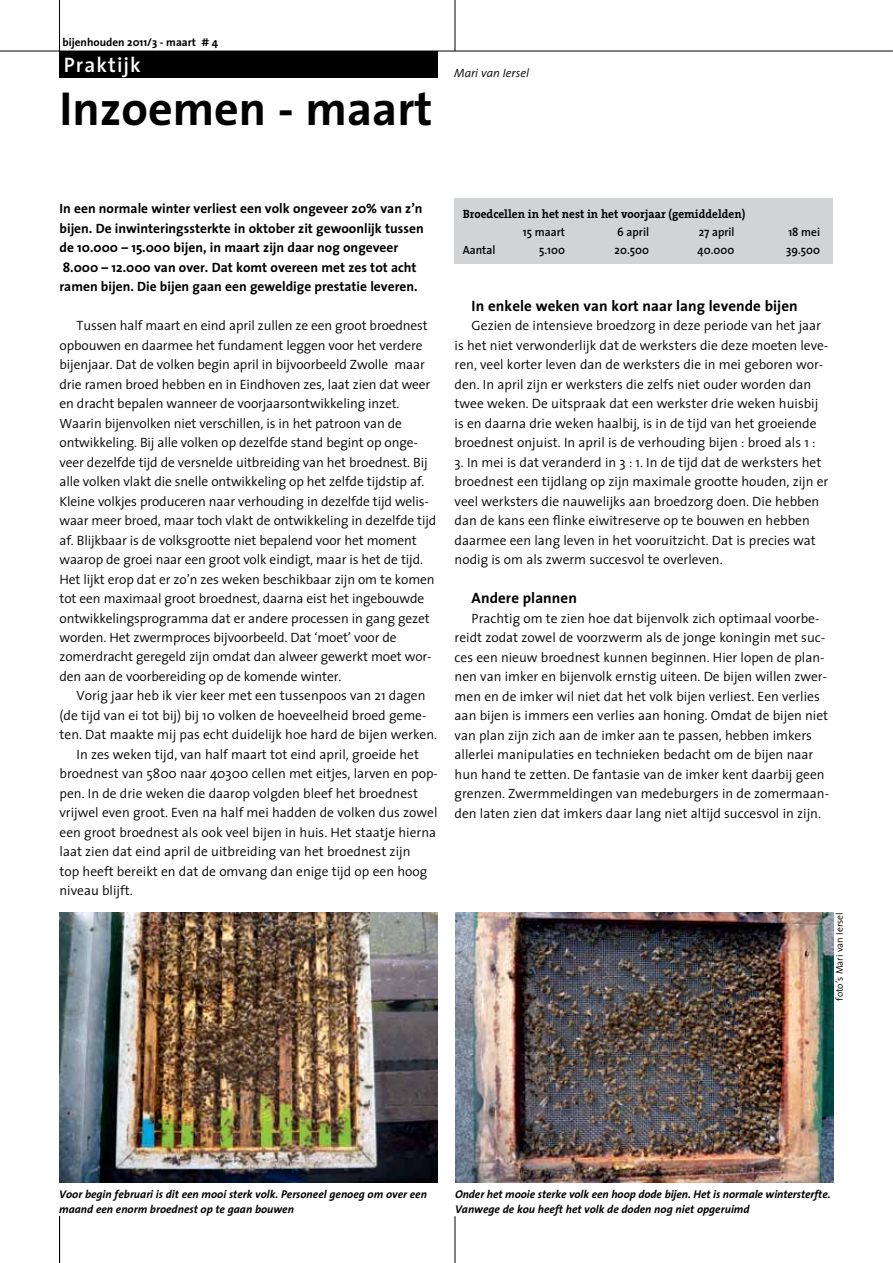
<style>
.page{position:relative;width:893px;height:1263px;background:#fff}
.page>*{position:absolute;margin:0;border:0;box-sizing:border-box;transform-origin:0 0}
.t1{font:700 48px "The Sans";color:#000}
.t2{font:600 21px "The Sans";letter-spacing:.05em;color:#fff}
.t3{font:700 15px "The Sans";letter-spacing:.005em;color:#000}
.t4{font:300 13.5px/19.5px "The Sans";color:#000}
.t5{font:700 13.5px/19.5px "The Sans";color:#000}
.t6{font:600 12px "The Sans";color:#000;scale:.95 1}
.t7{font:700 12px "The Serif";color:#000;scale:.95 1}
.t8{font:italic 300 12px "The Sans";color:#000}
.t9{font:italic 700 11.25px/15px "The Sans";color:#000}
.t10{font:700 11.25px "The Sans";color:#000}
.t11{font:300 9.75px "The Sans";color:#000}
</style>
<div class="page">
<hr style="left:0;top:51px;width:893px;height:1px;background:#000">
<hr style="left:59px;top:0;width:1px;height:51px;background:#000">
<hr style="left:455px;top:0;width:1px;height:51px;background:#000">
<hr style="left:455px;top:1216px;width:1px;height:47px;background:#000">
<hr style="left:59px;top:1216px;width:1px;height:47px;background:#000">
<div style="left:60px;top:51px;width:378px;height:26px;background:#000"></div>
<img style="left:455px;top:912px;width:378px;height:270px">
<img style="left:59px;top:912px;width:378px;height:270px">
<div style="left:454px;top:198px;width:379px;height:66px;background:#d1d3d4"></div>
<p class="t10" style="left:63px;top:33px;width:157px">bijenhouden 2011/3 - maart # 4</p>
<h2 class="t2" style="left:64px;top:47px;width:79px">Praktijk</h2>
<h1 class="t1" style="left:60px;top:69px;width:374px">Inzoemen - maart</h1>
<p class="t8" style="left:454px;top:63px;width:76px">Mari van Iersel</p>
<p class="t5" style="left:60px;top:198px;width:366px">In een normale winter verliest een volk ongeveer 20% van z’n bijen. De inwinteringssterkte in oktober zit gewoonlijk tussen de 10.000 – 15.000 bijen, in maart zijn daar nog ongeveer 8.000 – 12.000 van over. Dat komt overeen met zes tot acht ramen bijen. Die bijen gaan een geweldige prestatie leveren.</p>
<p class="t4" style="left:60px;top:315px;width:378px;text-indent:17px">Tussen half maart en eind april zullen ze een groot broednest opbouwen en daarmee het fundament leggen voor het verdere bijenjaar. Dat de volken begin april in bijvoorbeeld Zwolle maar drie ramen broed hebben en in Eindhoven zes, laat zien dat weer en dracht bepalen wanneer de voorjaarsontwikkeling inzet.<br>Waarin bijenvolken niet verschillen, is in het patroon van de ontwikkeling. Bij alle volken op dezelfde stand begint op onge&shy;veer dezelfde tijd de versnelde uitbreiding van het broednest. Bij alle volken vlakt die snelle ontwikkeling op het zelfde tijdstip af.<br>Kleine volkjes produceren naar verhouding in dezelfde tijd welis&shy;waar meer broed, maar toch vlakt de ontwikkeling in dezelfde tijd af. Blijkbaar is de volksgrootte niet bepalend voor het moment waarop de groei naar een groot volk eindigt, maar is het de tijd.<br>Het lijkt erop dat er zo’n zes weken beschikbaar zijn om te komen tot een maximaal groot broednest, daarna eist het ingebouwde ontwikkelingsprogramma dat er andere processen in gang gezet worden. Het zwermproces bijvoorbeeld. Dat ‘moet’ voor de zomerdracht geregeld zijn omdat dan alweer gewerkt moet wor&shy;den aan de voorbereiding op de komende winter.</p>
<p class="t4" style="left:77px;top:686px;width:350px">Vorig jaar heb ik vier keer met een tussenpoos van 21 dagen</p>
<p class="t4" style="left:60px;top:705px;width:368px">(de tijd van ei tot bij) bij 10 volken de hoeveelheid broed geme-</p>
<p class="t4" style="left:60px;top:725px;width:379px">ten. Dat maakte mij pas echt duidelijk hoe hard de bijen werken.</p>
<p class="t4" style="left:77px;top:744px;width:344px">In zes weken tijd, van half maart tot eind april, groeide het</p>
<p class="t4" style="left:60px;top:764px;width:380px">broednest van 5800 naar 40300 cellen met eitjes, larven en pop-</p>
<p class="t4" style="left:60px;top:783px;width:360px">pen. In de drie weken die daarop volgden bleef het broednest</p>
<p class="t4" style="left:60px;top:803px;width:380px">vrijwel even groot. Even na half mei hadden de volken dus zowel</p>
<p class="t4" style="left:60px;top:822px;width:378px">een groot broednest als ook veel bijen in huis. Het staatje hierna</p>
<p class="t4" style="left:60px;top:842px;width:352px">laat zien dat eind april de uitbreiding van het broednest zijn</p>
<p class="t4" style="left:60px;top:861px;width:369px">top heeft bereikt en dat de omvang dan enige tijd op een hoog</p>
<p class="t4" style="left:60px;top:881px;width:75px">niveau blijft.</p>
<p class="t7" style="left:463px;top:204px;width:299px">Broedcellen in het nest in het voorjaar (gemiddelden)</p>
<p class="t6" style="left:523px;top:222px;width:46px">15 maart</p>
<p class="t6" style="left:617px;top:222px;width:35px">6 april</p>
<p class="t6" style="left:699px;top:222px;width:39px">27 april</p>
<p class="t6" style="left:788px;top:222px;width:35px">18 mei</p>
<p class="t6" style="left:463px;top:240px;width:36px">Aantal</p>
<p class="t6" style="left:539px;top:240px;width:29px">5.100</p>
<p class="t6" style="left:614px;top:240px;width:38px">20.500</p>
<p class="t6" style="left:698px;top:240px;width:40px">40.000</p>
<p class="t6" style="left:786px;top:240px;width:37px">39.500</p>
<p class="t3" style="left:472px;top:293px;width:328px">In enkele weken van kort naar lang levende bijen</p>
<p class="t4" style="left:455px;top:315px;width:375px;text-indent:17px">Gezien de intensieve broedzorg in deze periode van het jaar is het niet verwonderlijk dat de werksters die deze moeten leve&shy;ren, veel korter leven dan de werksters die in mei geboren wor&shy;den. In april zijn er werksters die zelfs niet ouder worden dan twee weken. De uitspraak dat een werkster drie weken huisbij is en daarna drie weken haalbij, is in de tijd van het groeiende broednest onjuist. In april is de verhouding bijen : broed als 1 :</p>
<p class="t4" style="left:455px;top:452px;width:375px">3. In mei is dat veranderd in 3 : 1. In de tijd dat de werksters het broednest een tijdlang op zijn maximale grootte houden, zijn er veel werksters die nauwelijks aan broedzorg doen. Die hebben dan de kans een flinke eiwitreserve op te bouwen en hebben daarmee een lang leven in het vooruitzicht. Dat is precies wat nodig is om als zwerm succesvol te overleven.</p>
<p class="t3" style="left:472px;top:585px;width:107px">Andere plannen</p>
<p class="t4" style="left:455px;top:608px;width:376px;text-indent:17px">Prachtig om te zien hoe dat bijenvolk zich optimaal voorbe&shy;reidt zodat zowel de voorzwerm als de jonge koningin met suc&shy;ces een nieuw broednest kunnen beginnen. Hier lopen de plan&shy;nen van imker en bijenvolk ernstig uiteen. De bijen willen zwer&shy;men en de imker wil niet dat het volk bijen verliest. Een verlies aan bijen is immers een verlies aan honing. Omdat de bijen niet van plan zijn zich aan de imker aan te passen, hebben imkers allerlei manipulaties en technieken bedacht om de bijen naar hun hand te zetten. De fantasie van de imker kent daarbij geen grenzen. Zwermmeldingen van medeburgers in de zomermaan&shy;den laten zien dat imkers daar lang niet altijd succesvol in zijn.</p>
<p class="t11" style="left:831px;top:1001px;width:90px;rotate:-90deg">foto’s Mari van Iersel</p>
<p class="t9" style="left:59px;top:1186px;width:369px">Voor begin februari is dit een mooi sterk volk. Personeel genoeg om over een maand een enorm broednest op te gaan bouwen</p>
<p class="t9" style="left:455px;top:1186px;width:377px">Onder het mooie sterke volk een hoop dode bijen. Het is normale wintersterfte.<br>Vanwege de kou heeft het volk de doden nog niet opgeruimd</p>
</div>
